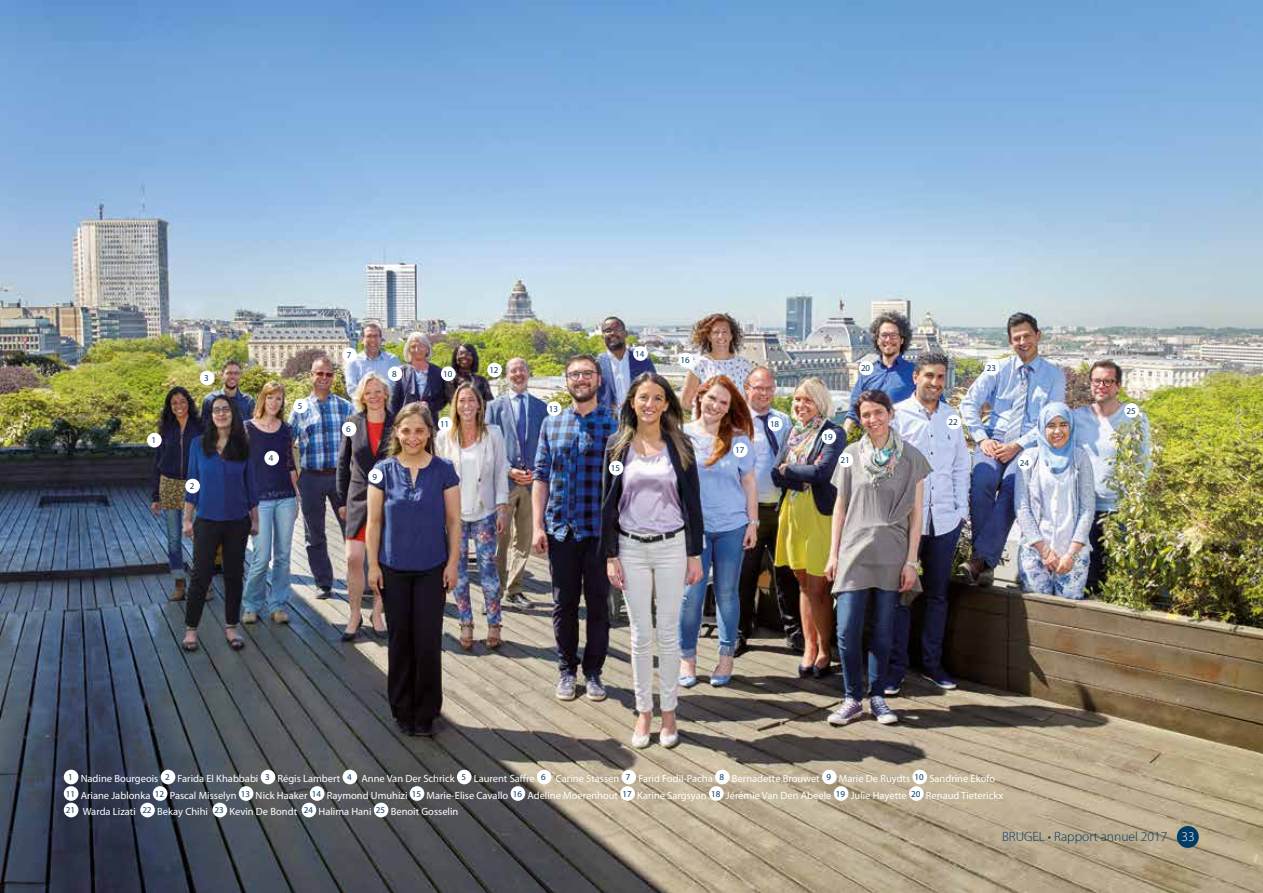
<style>
.page{position:relative;width:1263px;height:893px;background:#fff}
.page>*{position:absolute;margin:0;border:0;box-sizing:border-box;transform-origin:0 0}
.t1{font:300 13.5px "Myriad Pro";color:#003c68}
.t2{font:10.5px/16.5px "Myriad Pro";color:#fff}
.t3{font:9px "Myriad Pro";color:#003c68}
.s1{color:#fff}
</style>
<div class="page">
<img style="left:0;top:0;width:1263px;height:893px">
<div style="left:200px;top:371px;width:15px;height:14px;background:#fff;border-radius:50%"></div>
<div style="left:264px;top:451px;width:15px;height:14px;background:#fff;border-radius:50%"></div>
<div style="left:293px;top:399px;width:15px;height:14px;background:#fff;border-radius:50%"></div>
<div style="left:342px;top:422px;width:14px;height:14px;background:#fff;border-radius:50%"></div>
<div style="left:342px;top:348px;width:15px;height:14px;background:#fff;border-radius:50%"></div>
<div style="left:388px;top:366px;width:14px;height:15px;background:#fff;border-radius:50%"></div>
<div style="left:441px;top:366px;width:15px;height:15px;background:#fff;border-radius:50%"></div>
<div style="left:438px;top:417px;width:15px;height:14px;background:#fff;border-radius:50%"></div>
<div style="left:487px;top:363px;width:15px;height:14px;background:#fff;border-radius:50%"></div>
<div style="left:547px;top:401px;width:14px;height:15px;background:#fff;border-radius:50%"></div>
<div style="left:633px;top:346px;width:15px;height:15px;background:#fff;border-radius:50%"></div>
<div style="left:609px;top:461px;width:14px;height:14px;background:#fff;border-radius:50%"></div>
<div style="left:678px;top:353px;width:15px;height:14px;background:#fff;border-radius:50%"></div>
<div style="left:733px;top:443px;width:15px;height:14px;background:#fff;border-radius:50%"></div>
<div style="left:768px;top:417px;width:14px;height:14px;background:#fff;border-radius:50%"></div>
<div style="left:821px;top:429px;width:15px;height:15px;background:#fff;border-radius:50%"></div>
<div style="left:859px;top:361px;width:14px;height:14px;background:#fff;border-radius:50%"></div>
<div style="left:838px;top:453px;width:15px;height:14px;background:#fff;border-radius:50%"></div>
<div style="left:946px;top:415px;width:15px;height:14px;background:#fff;border-radius:50%"></div>
<div style="left:985px;top:361px;width:14px;height:14px;background:#fff;border-radius:50%"></div>
<div style="left:1018px;top:455px;width:14px;height:15px;background:#fff;border-radius:50%"></div>
<div style="left:1124px;top:403px;width:15px;height:15px;background:#fff;border-radius:50%"></div>
<div style="left:368px;top:469px;width:15px;height:14px;background:#fff;border-radius:50%"></div>
<div style="left:147px;top:433px;width:15px;height:14px;background:#fff;border-radius:50%"></div>
<div style="left:185px;top:479px;width:15px;height:14px;background:#fff;border-radius:50%"></div>
<div style="left:64px;top:770px;width:14px;height:14px;background:#fff;border-radius:50%"></div>
<div style="left:161px;top:770px;width:14px;height:14px;background:#fff;border-radius:50%"></div>
<div style="left:261px;top:770px;width:14px;height:14px;background:#fff;border-radius:50%"></div>
<div style="left:343px;top:770px;width:14px;height:14px;background:#fff;border-radius:50%"></div>
<div style="left:457px;top:770px;width:15px;height:14px;background:#fff;border-radius:50%"></div>
<div style="left:537px;top:770px;width:14px;height:14px;background:#fff;border-radius:50%"></div>
<div style="left:621px;top:770px;width:15px;height:14px;background:#fff;border-radius:50%"></div>
<div style="left:715px;top:770px;width:15px;height:14px;background:#fff;border-radius:50%"></div>
<div style="left:822px;top:770px;width:15px;height:14px;background:#fff;border-radius:50%"></div>
<div style="left:912px;top:770px;width:15px;height:14px;background:#fff;border-radius:50%"></div>
<div style="left:64px;top:786px;width:14px;height:15px;background:#fff;border-radius:50%"></div>
<div style="left:153px;top:786px;width:14px;height:15px;background:#fff;border-radius:50%"></div>
<div style="left:239px;top:786px;width:14px;height:15px;background:#fff;border-radius:50%"></div>
<div style="left:310px;top:786px;width:14px;height:15px;background:#fff;border-radius:50%"></div>
<div style="left:410px;top:786px;width:14px;height:15px;background:#fff;border-radius:50%"></div>
<div style="left:511px;top:786px;width:14px;height:15px;background:#fff;border-radius:50%"></div>
<div style="left:620px;top:786px;width:15px;height:15px;background:#fff;border-radius:50%"></div>
<div style="left:709px;top:786px;width:15px;height:15px;background:#fff;border-radius:50%"></div>
<div style="left:834px;top:786px;width:14px;height:15px;background:#fff;border-radius:50%"></div>
<div style="left:909px;top:786px;width:15px;height:15px;background:#fff;border-radius:50%"></div>
<div style="left:64px;top:803px;width:14px;height:14px;background:#fff;border-radius:50%"></div>
<div style="left:140px;top:803px;width:15px;height:14px;background:#fff;border-radius:50%"></div>
<div style="left:212px;top:803px;width:15px;height:14px;background:#fff;border-radius:50%"></div>
<div style="left:302px;top:803px;width:14px;height:14px;background:#fff;border-radius:50%"></div>
<div style="left:374px;top:803px;width:14px;height:14px;background:#fff;border-radius:50%"></div>
<div style="left:1177px;top:826px;width:22px;height:22px;background:#003c68;border-radius:50%"></div>
<p class="t3" style="left:151px;top:436px;width:6px">1</p>
<p class="t3" style="left:204px;top:373px;width:6px">3</p>
<p class="t3" style="left:190px;top:481px;width:6px">2</p>
<p class="t3" style="left:269px;top:454px;width:6px">4</p>
<p class="t3" style="left:298px;top:401px;width:6px">5</p>
<p class="t3" style="left:347px;top:350px;width:6px">7</p>
<p class="t3" style="left:346px;top:424px;width:6px">6</p>
<p class="t3" style="left:392px;top:369px;width:6px">8</p>
<p class="t3" style="left:443px;top:369px;width:11px">10</p>
<p class="t3" style="left:440px;top:419px;width:11px">11</p>
<p class="t3" style="left:373px;top:472px;width:6px">9</p>
<p class="t3" style="left:489px;top:365px;width:11px">12</p>
<p class="t3" style="left:549px;top:404px;width:11px">13</p>
<p class="t3" style="left:635px;top:349px;width:11px">14</p>
<p class="t3" style="left:681px;top:355px;width:11px">16</p>
<p class="t3" style="left:611px;top:463px;width:11px">15</p>
<p class="t3" style="left:735px;top:445px;width:11px">17</p>
<p class="t3" style="left:770px;top:419px;width:11px">18</p>
<p class="t3" style="left:861px;top:364px;width:11px">20</p>
<p class="t3" style="left:824px;top:432px;width:11px">19</p>
<p class="t3" style="left:841px;top:455px;width:11px">21</p>
<p class="t3" style="left:949px;top:418px;width:11px">22</p>
<p class="t3" style="left:987px;top:364px;width:11px">23</p>
<p class="t3" style="left:1020px;top:458px;width:11px">24</p>
<p class="t3" style="left:1126px;top:406px;width:11px">25</p>
<p class="t2" style="left:66px;top:771px;width:939px"><sup>1</sup> Nadine Bourgeois <sup>2</sup> Farida El Khabbabi <sup>3</sup> Régis Lambert <sup>4</sup> Anne Van Der Schrick <sup>5</sup> Laurent Saffre <sup>6</sup> Carine Stassen <sup>7</sup> Farid Fodil-Pacha <sup>8</sup> Bernadette Brouwet <sup>9</sup> Marie De Ruydts <sup>10</sup> Sandrine Ekofo<br><sup>11</sup> Ariane Jablonka <sup>12</sup> Pascal Misselyn <sup>13</sup> Nick Haaker <sup>14</sup> Raymond Umuhizi <sup>15</sup> Marie-Elise Cavallo <sup>16</sup> Adeline Moerenhout <sup>17</sup> Karine Sargsyan <sup>18</sup> Jérémie Van Den Abeele <sup>19</sup> Julie Hayette <sup>20</sup> Renaud Tieterickx<br><sup>21</sup> Warda Lizati <sup>22</sup> Bekay Chihi <sup>23</sup> Kevin De Bondt <sup>24</sup> Halima Hani <sup>25</sup> Benoit Gosselin</p>
<p class="t1" style="left:1002px;top:829px;width:194px">BRUGEL • Rapport annuel 2017 <span class="s1">33</span></p>
</div>
